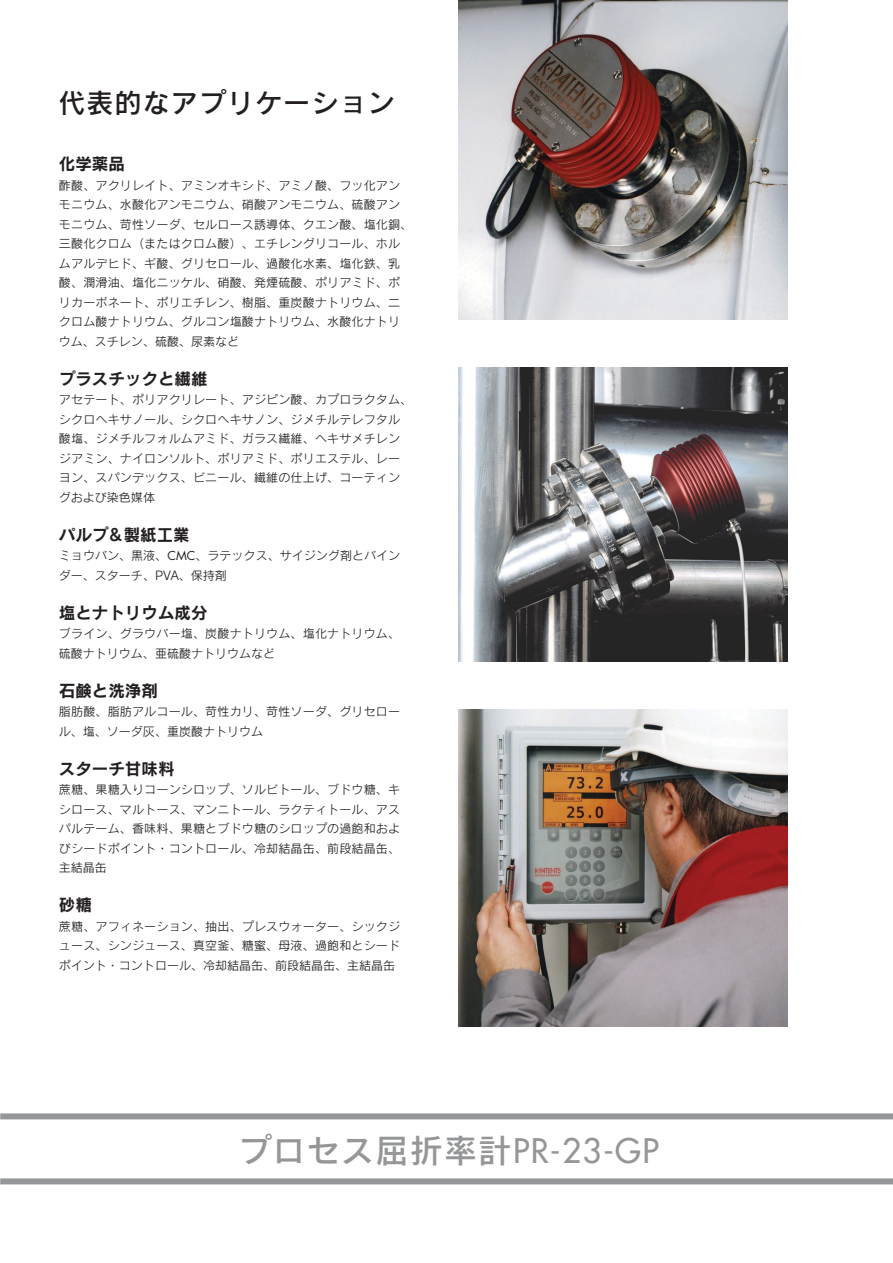
<style>
.page{position:relative;width:893px;height:1263px;background:#fff}
.page>*{position:absolute;margin:0;border:0;box-sizing:border-box;transform-origin:0 0}
.t1{font:33px "Rodin CID DB";letter-spacing:.04em;color:#949698}
.t2{font:27px "Rodin CID DB";letter-spacing:.04em;color:#231f20}
.t3{font:16.5px "Rodin CID B";color:#231f20}
.t4{font:12px/19.5px "Rodin CID M";letter-spacing:.015em;color:#231f20}
.s1{font-family:"Futura"}
</style>
<div class="page">
<img style="left:458px;top:367px;width:329px;height:295px">
<img style="left:458px;top:0;width:329px;height:319px">
<img style="left:458px;top:709px;width:329px;height:318px">
<div style="left:0;top:1178px;width:892px;height:6px;background:#949698"></div>
<div style="left:0;top:1113px;width:892px;height:6px;background:#949698"></div>
<h2 class="t2" style="left:58px;top:92px;width:337px">代表的なアプリケーション</h2>
<h3 class="t3" style="left:59px;top:158px;width:67px">化学薬品</h3>
<p class="t4" style="left:59px;top:177px;width:355px">酢酸、アクリレイト、アミンオキシド、アミノ酸、フッ化アンモニウム、水酸化アンモニウム、硝酸アンモニウム、硫酸アンモニウム、苛性ソーダ、セルロース誘導体、クエン酸、塩化銅、三酸化クロム（またはクロム酸）、エチレングリコール、ホルムアルデヒド、ギ酸、グリセロール、過酸化水素、塩化鉄、乳酸、潤滑油、塩化ニッケル、硝酸、発煙硫酸、ポリアミド、ポリカーボネート、ポリエチレン、樹脂、重炭酸ナトリウム、二クロム酸ナトリウム、グルコン塩酸ナトリウム、水酸化ナトリウム、スチレン、硫酸、尿素など</p>
<h3 class="t3" style="left:59px;top:373px;width:150px">プラスチックと繊維</h3>
<p class="t4" style="left:59px;top:392px;width:355px">アセテート、ポリアクリレート、アジピン酸、カプロラクタム、シクロヘキサノール、シクロヘキサノン、ジメチルテレフタル酸塩、ジメチルフォルムアミド、ガラス繊維、ヘキサメチレンジアミン、ナイロンソルト、ポリアミド、ポリエステル、レーヨン、スパンデックス、ビニール、繊維の仕上げ、コーティングおよび染色媒体</p>
<h3 class="t3" style="left:59px;top:529px;width:132px">パルプ&amp;製紙工業</h3>
<p class="t4" style="left:59px;top:548px;width:343px">ミョウバン、黒液、<span class="s1">CMC</span>、ラテックス、サイジング剤とバインダー、スターチ、PVA、保持剤</p>
<h3 class="t3" style="left:59px;top:607px;width:150px">塩とナトリウム成分</h3>
<p class="t4" style="left:59px;top:626px;width:343px">ブライン、グラウバー塩、炭酸ナトリウム、塩化ナトリウム、硫酸ナトリウム、亜硫酸ナトリウムなど</p>
<h3 class="t3" style="left:59px;top:685px;width:100px">石鹸と洗浄剤</h3>
<p class="t4" style="left:59px;top:704px;width:343px">脂肪酸、脂肪アルコール、苛性カリ、苛性ソーダ、グリセロール、塩、ソーダ灰、重炭酸ナトリウム</p>
<h3 class="t3" style="left:59px;top:763px;width:117px">スターチ甘味料</h3>
<p class="t4" style="left:59px;top:782px;width:343px;text-align:justify">蔗糖、果糖入りコーンシロップ、ソルビトール、ブドウ糖、キシロース、マルトース、マンニトール、ラクティトール、アスパルテーム、香味料、果糖とブドウ糖のシロップの過飽和およびシードポイント・コントロール、冷却結晶缶、前段結晶缶、主結晶缶</p>
<h3 class="t3" style="left:59px;top:899px;width:35px">砂糖</h3>
<p class="t4" style="left:59px;top:918px;width:343px;text-align:justify">蔗糖、アフィネーション、抽出、プレスウォーター、シックジュース、シンジュース、真空釜、糖蜜、母液、過飽和とシードポイント・コントロール、冷却結晶缶、前段結晶缶、主結晶缶</p>
<h1 class="t1" style="left:238px;top:1138px;width:422px">プロセス屈折率計<span class="s1">PR-23-GP</span></h1>
</div>
